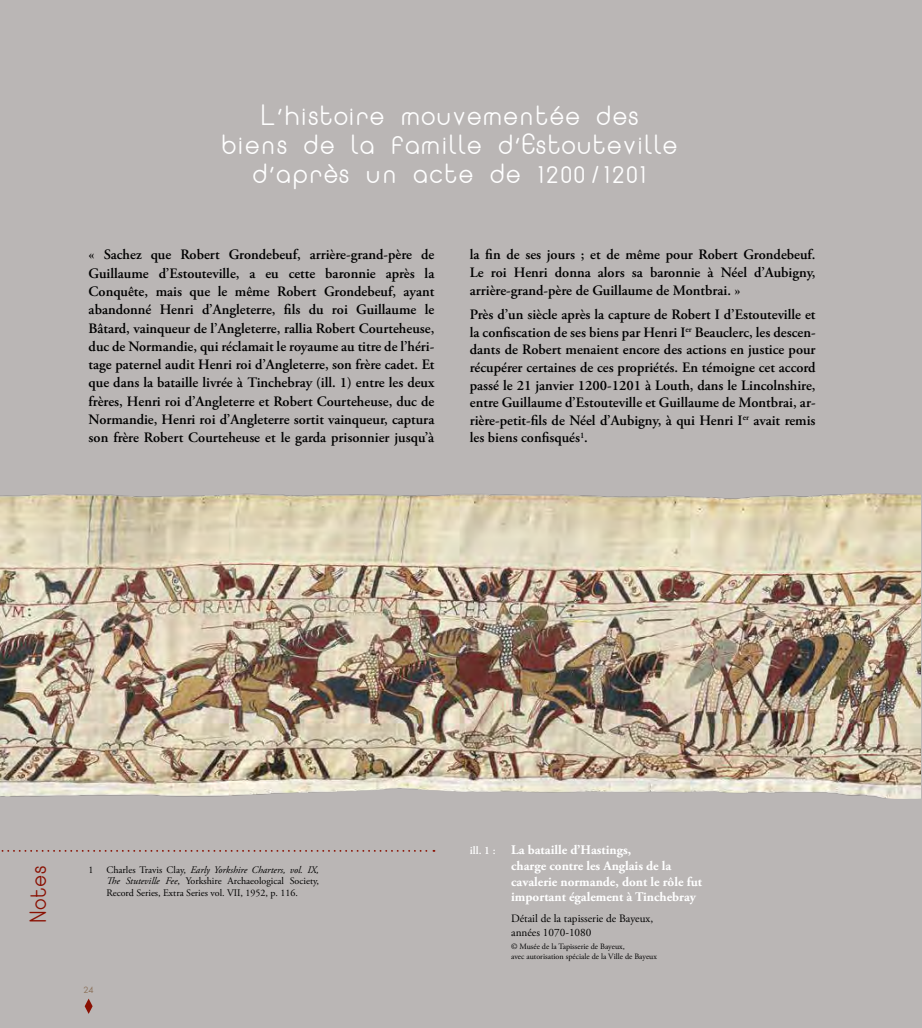
<style>
.page{position:relative;width:922px;height:1028px;background:#fff}
.page>*{position:absolute;margin:0;border:0;box-sizing:border-box;transform-origin:0 0}
.t1{font:700 25px/28.8px "WD Solaris Eclipse";color:#fff;text-align:center}
.t2{font:700 20px "WD Solaris Eclipse";color:#8a1002}
.t3{font:600 14.38px/18.2px "Adobe Garamond Pro";color:#000;text-align:justify}
.t4{font:700 13.12px/15.8px "Adobe Garamond Pro";color:#fff}
.t5{font:11.25px/13.5px "Adobe Garamond Pro";color:#000}
.t6{font:10px/11.5px "Adobe Garamond Pro";color:#000;text-align:justify}
.t7{font:8.38px "Futura";color:#8d745d}
.t8{font:8.12px/9.8px "Adobe Garamond Pro";color:#000}
.s1{font-style:italic}
.s2{font-weight:600;font-size:11.25px}
</style>
<div class="page">
<div style="left:0;top:0;width:921px;height:1028px;background:#bab6b5"></div>
<img style="left:0;top:493px;width:920px;height:306px">
<svg style="left:1px;top:850px;width:433px;height:1px"></svg>
<svg style="left:85px;top:998px;width:8px;height:15px"></svg>
<h1 class="t1" style="left:221px;top:100px;width:458px">L'histoire mouvementée des<br>biens de la famille -d’'Estouteville d’'après un acte de 1200<span class="s1">/</span>1201</h1>
<p class="t3" style="left:89px;top:246px;width:347px">« Sachez que Robert Grondebeuf, arrière-grand-père de Guillaume d’Estouteville, a eu cette baronnie après la Conquête, mais que le même Robert Grondebeuf, ayant abandonné Henri d’Angleterre, fils du roi Guillaume le Bâtard, vainqueur de l’Angleterre, rallia Robert Courteheuse, duc de Normandie, qui réclamait le royaume au titre de l’héri&shy;tage paternel audit Henri roi d’Angleterre, son frère cadet. Et que dans la bataille livrée à Tinchebray (ill. 1) entre les deux frères, Henri roi d’Angleterre et Robert Courteheuse, duc de Normandie, Henri roi d’Angleterre sortit vainqueur, captura son frère Robert Courteheuse et le garda prisonnier jusqu’à</p>
<p class="t3" style="left:469px;top:246px;width:347px;line-height:17.6px">la fin de ses jours ; et de même pour Robert Grondebeuf.<br>Le roi Henri donna alors sa baronnie à Néel d’Aubigny, arrière-grand-père de Guillaume de Montbrai. »</p>
<p class="t3" style="left:469px;top:306px;width:347px;line-height:17.6px">Près d’un siècle après la capture de Robert I d’Estouteville et la confiscation de ses biens par Henri I<sup>er</sup> Beauclerc, les descen&shy;dants de Robert menaient encore des actions en justice pour récupérer certaines de ces propriétés. En témoigne cet accord passé le 21 janvier 1200-1201 à Louth, dans le Lincolnshire, entre Guillaume d’Estouteville et Guillaume de Montbrai, ar&shy;rière-petit-fils de Néel d’Aubigny, à qui Henri I<sup>er</sup> avait remis les biens confisqués<sup>1</sup>.</p>
<h2 class="t2" style="left:24px;top:923px;width:60px;rotate:-90deg">Notes</h2>
<p class="t6" style="left:89px;top:864px;width:6px">1</p>
<p class="t6" style="left:106px;top:864px;width:214px">Charles Travis Clay, <span class="s1">Early Yorkshire Charters, vol. IX, The Stuteville Fee</span>, Yorkshire Archaeological Society, Record Series, Extra Series vol. VII, 1952, p. 116.</p>
<p class="t7" style="left:83px;top:984px;width:12px">24</p>
<p class="t4" style="left:511px;top:842px;width:192px;text-indent:-41px"><span class="s2">ill. 1 :</span> La bataille d’Hastings,<br>charge contre les Anglais de la cavalerie normande, dont le rôle fut important également à Tinchebray</p>
<p class="t5" style="left:511px;top:912px;width:143px">Détail de la tapisserie de Bayeux, années 1070-1080</p>
<p class="t8" style="left:511px;top:941px;width:147px">© Musée de la Tapisserie de Bayeux,<br>avec autorisation spéciale de la Ville de Bayeux</p>
</div>
